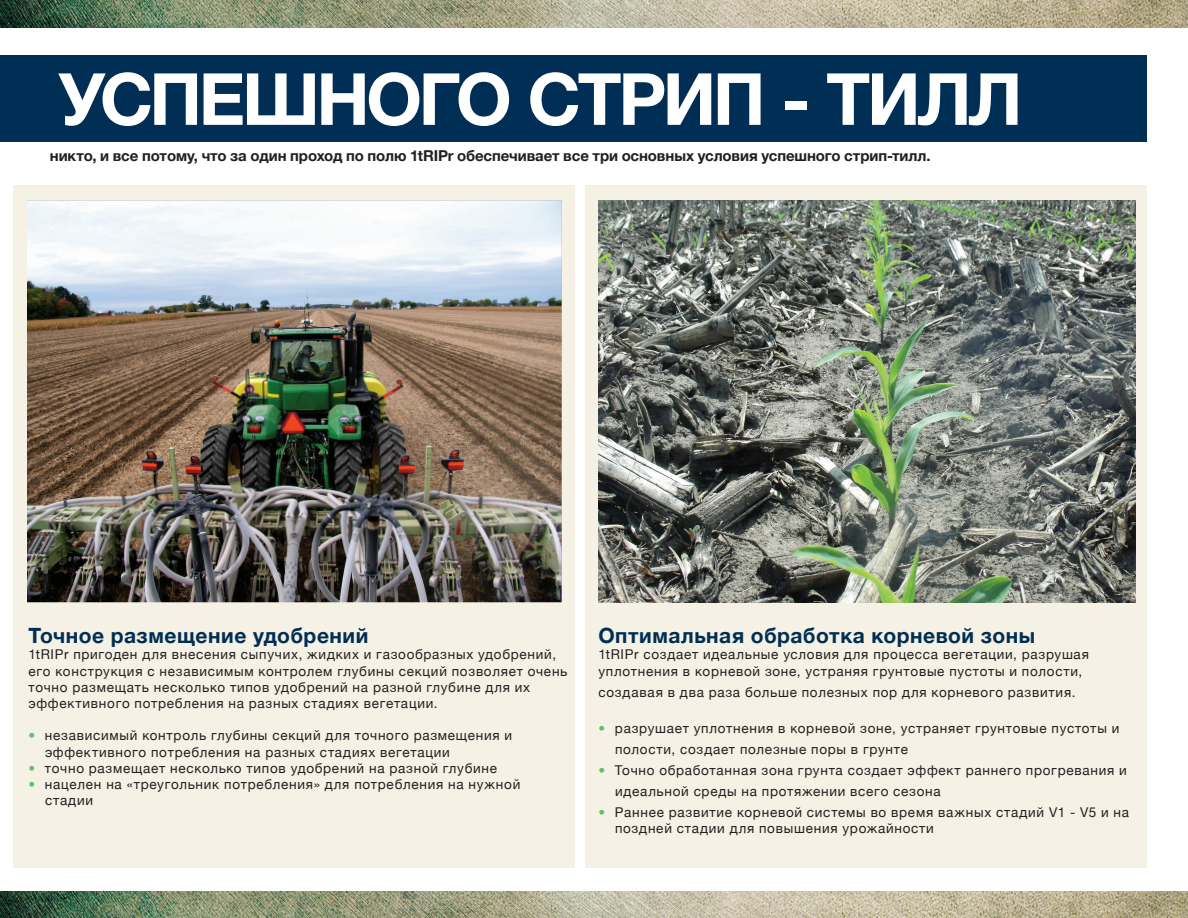
<style>
.page{position:relative;width:1188px;height:918px;background:#fff}
.page>*{position:absolute;margin:0;border:0;box-sizing:border-box;transform-origin:0 0}
.t1{font:700 72px "Helvetica Neue";letter-spacing:-.05em;color:#fff}
.t2{font:700 21px "Helvetica Neue";letter-spacing:.025em;color:#002e54}
.t3{font:700 15px "Helvetica Neue";letter-spacing:-.01em;color:#231f20}
.t4{font:13.5px/16.2px "Helvetica Neue";letter-spacing:.055em;color:#231f20}
.s1{color:#65be6b}
</style>
<div class="page">
<div style="left:14px;top:185px;width:561px;height:683px;background:#f5f1e4"></div>
<div style="left:585px;top:185px;width:562px;height:683px;background:#f5f1e4"></div>
<div style="left:0;top:55px;width:1147px;height:87px;background:#002e54"></div>
<img style="left:0;top:891px;width:1188px;height:27px">
<img style="left:27px;top:201px;width:535px;height:401px">
<img style="left:598px;top:201px;width:537px;height:401px">
<img style="left:0;top:0;width:1188px;height:28px">
<h1 class="t1" style="left:59px;top:55px;width:965px">УСПЕШНОГО СТРИП - ТИЛЛ</h1>
<p class="t3" style="left:50px;top:146px;width:882px">никто, и все потому, что за один проход по полю 1tRIPr обеспечивает все три основных условия успешного стрип-тилл.</p>
<p class="t2" style="left:28px;top:623px;width:341px">Точное размещение удобрений</p>
<p class="t4" style="left:28px;top:646px;width:540px">1tRIPr пригоден для внесения сыпучих, жидких и газообразных удобрений, его конструкция с независимым контролем глубины секций позволяет очень точно размещать несколько типов удобрений на разной глубине для их эффективного потребления на разных стадиях вегетации.</p>
<p class="t4" style="left:45px;top:727px;width:469px;text-indent:-16px"><span class="s1">•</span> независимый контроль глубины секций для точного размещения и эффективного потребления на разных стадиях вегетации</p>
<p class="t4" style="left:28px;top:760px;width:470px"><span class="s1">•</span> точно размещает несколько типов удобрений на разной глубине</p>
<p class="t4" style="left:45px;top:776px;width:477px;text-indent:-16px"><span class="s1">•</span> нацелен на «треугольник потребления» для потребления на нужной стадии</p>
<p class="t2" style="left:598px;top:623px;width:438px">Оптимальная обработка корневой зоны</p>
<p class="t4" style="left:598px;top:646px;width:492px">1tRIPr создает идеальные условия для процесса вегетации, разрушая уплотнения в корневой зоне, устраняя грунтовые пустоты и полости,</p>
<p class="t4" style="left:598px;top:684px;width:479px">создавая в два раза больше полезных пор для корневого развития.</p>
<p class="t4" style="left:615px;top:717px;width:506px;line-height:21px;text-indent:-16px"><span class="s1">•</span> разрушает уплотнения в корневой зоне, устраняет грунтовые пустоты и полости, создает полезные поры в грунте</p>
<p class="t4" style="left:615px;top:759px;width:513px;line-height:21px;text-indent:-16px"><span class="s1">•</span> Точно обработанная зона грунта создает эффект раннего прогревания и идеальной среды на протяжении всего сезона</p>
<p class="t4" style="left:615px;top:804px;width:516px;text-indent:-16px"><span class="s1">•</span> Раннее развитие корневой системы во время важных стадий V1 - V5 и на поздней стадии для повышения урожайности</p>
</div>
